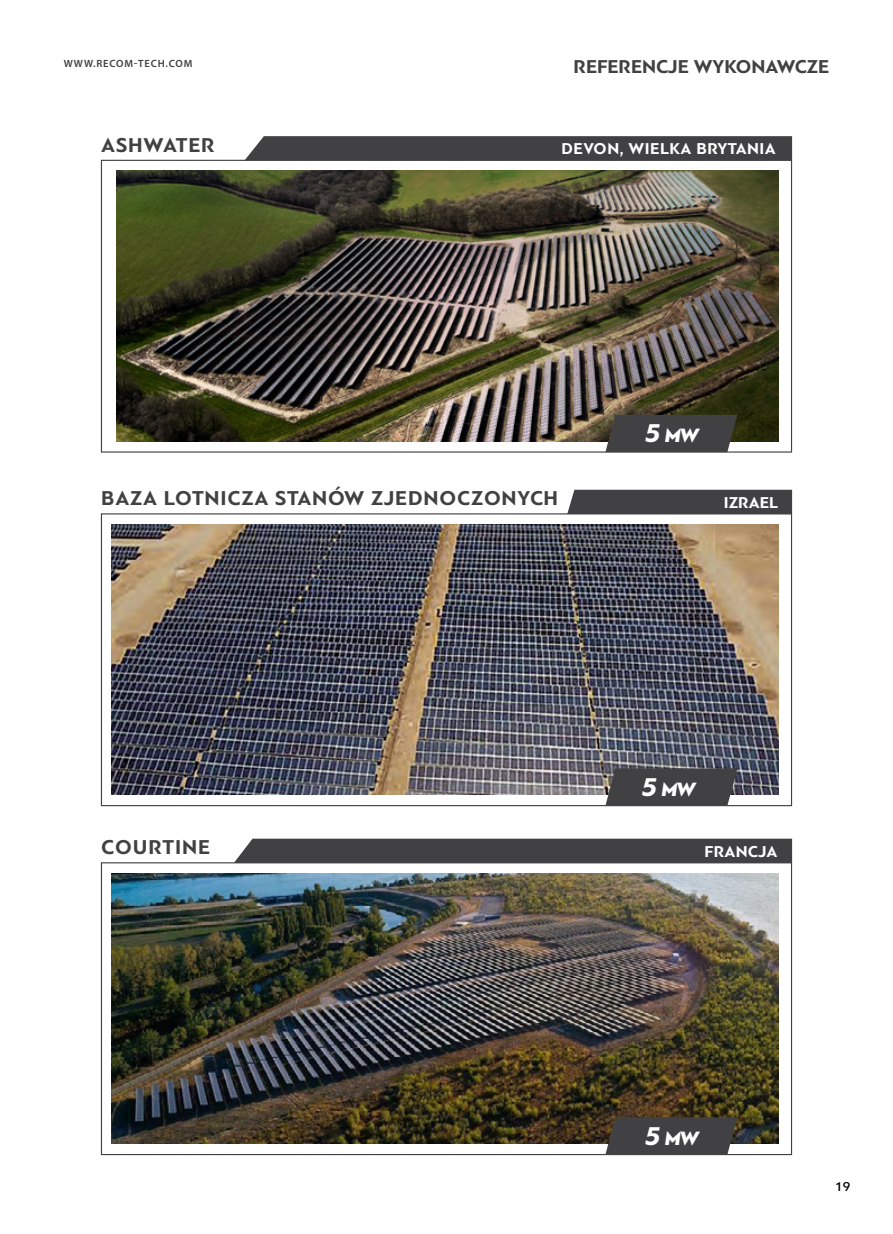
<style>
.page{position:relative;width:893px;height:1234px;background:#fff}
.page>*{position:absolute;margin:0;border:0;box-sizing:border-box;transform-origin:0 0}
.t1{font:700 21px "PF Bague Sans Pro";letter-spacing:.04em;color:#414042}
.t2{font:italic 900 20.25px "PF Bague Sans Pro";color:#fff}
.t3{font:700 19.5px "PF Bague Sans Pro";color:#414042}
.t4{font:700 16.5px "PF Bague Sans Pro";letter-spacing:.02em;color:#fff}
.t5{font:500 13.5px "PF Bague Sans Pro";color:#000}
.t6{font:600 10.5px "Myriad Pro";letter-spacing:.08em;color:#414042}
.s1{font-size:27px}
</style>
<div class="page">
<div style="left:234px;top:838px;width:558px;height:24px;background:#414042"></div>
<img style="left:111px;top:873px;width:668px;height:270px">
<svg style="left:605px;top:1117px;width:132px;height:37px;background:#454343"></svg>
<div style="left:244px;top:136px;width:548px;height:24px;background:#414042"></div>
<img style="left:117px;top:170px;width:662px;height:271px">
<svg style="left:605px;top:415px;width:132px;height:37px;background:#454344"></svg>
<div style="left:567px;top:489px;width:225px;height:25px;background:#414042"></div>
<img style="left:111px;top:524px;width:668px;height:270px">
<svg style="left:605px;top:768px;width:132px;height:37px;background:#474648"></svg>
<p class="t6" style="left:64px;top:57px;width:130px">WWW.RECOM-TECH.COM</p>
<p class="t3" style="left:574px;top:55px;width:257px">REFERENCJE WYKONAWCZE</p>
<p class="t1" style="left:101px;top:132px;width:115px">ASHWATER</p>
<p class="t4" style="left:561px;top:139px;width:216px">DEVON, WIELKA BRYTANIA</p>
<p class="t2" style="left:645px;top:422px;width:56px"><span class="s1">5</span> MW</p>
<p class="t1" style="left:101px;top:485px;width:458px">BAZA LOTNICZA STANÓW ZJEDNOCZONYCH</p>
<p class="t4" style="left:724px;top:492px;width:55px">IZRAEL</p>
<p class="t2" style="left:642px;top:776px;width:56px"><span class="s1">5</span> MW</p>
<p class="t1" style="left:101px;top:834px;width:110px">COURTINE</p>
<p class="t4" style="left:705px;top:841px;width:74px">FRANCJA</p>
<p class="t2" style="left:645px;top:1124px;width:56px"><span class="s1">5</span> MW</p>
<p class="t5" style="left:835px;top:1178px;width:17px">19</p>
</div>
